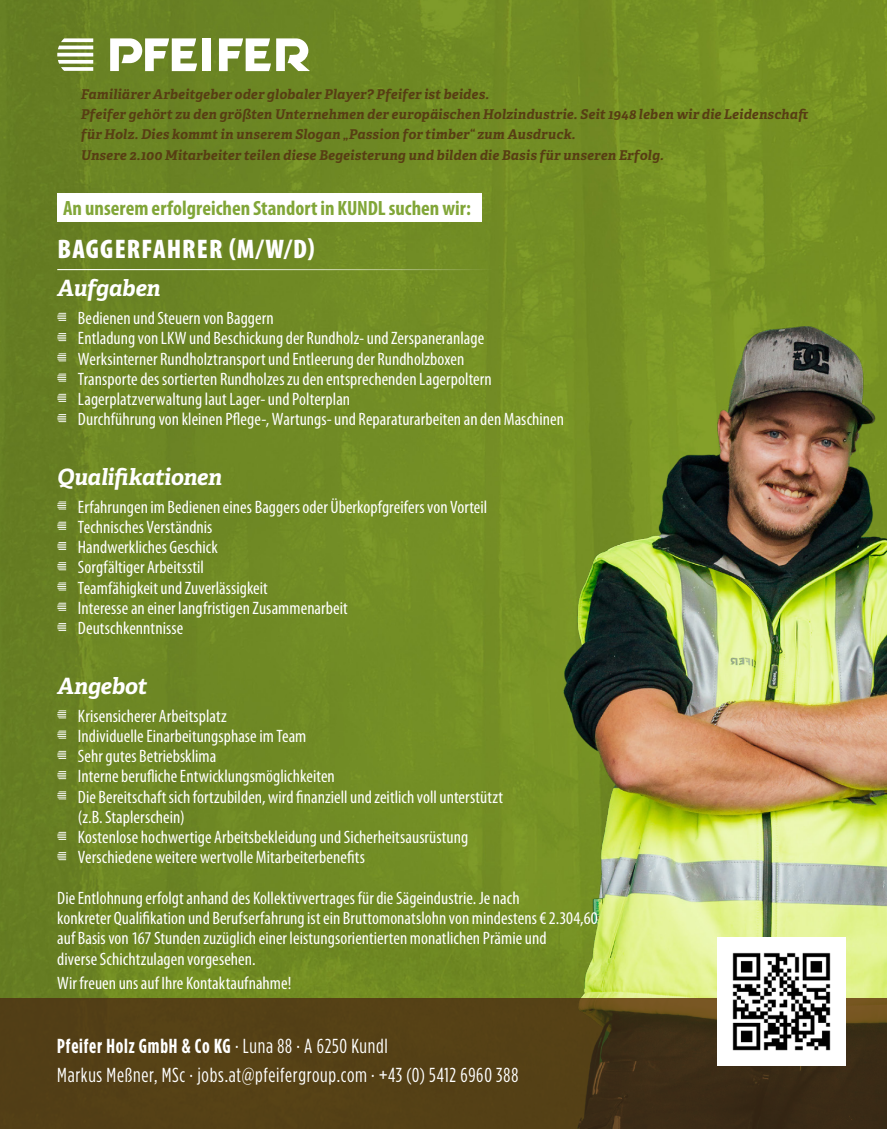
<style>
.page{position:relative;width:887px;height:1129px;background:#fff}
.page>*{position:absolute;margin:0;border:0;box-sizing:border-box;transform-origin:0 0}
.t1{font:900 condensed 27px "Myriad Pro";letter-spacing:.04em;color:#fff}
.Beschreibung_Headlin{font:italic 700 22.5px "Adelle";letter-spacing:-.015em;color:#fff}
.Beschreibung_Aufzähl{font:700 condensed 20.7px "Myriad Pro";letter-spacing:.005em;color:#81a638}
.t2{font:20.25px "Gotham Condensed";letter-spacing:.035em;color:#fff}
.t3{font:700 20.25px "Gotham Condensed";letter-spacing:.04em;color:#fff}
.Beschreibung_Aufzähl-2{font:condensed 18px "Myriad Pro";letter-spacing:.005em;color:#fff}
.Zitat{font:italic 700 13.5px/20.2px "Adelle";letter-spacing:.015em;color:#573d13}
.s1{font-weight:400}
</style>
<div class="page">
<img style="left:0;top:0;width:887px;height:998px">
<img style="left:347px;top:238px;width:540px;height:760px">
<svg style="left:57px;top:313px;width:9px;height:8px"></svg>
<svg style="left:57px;top:333px;width:9px;height:8px"></svg>
<svg style="left:57px;top:353px;width:9px;height:8px"></svg>
<svg style="left:57px;top:374px;width:9px;height:8px"></svg>
<svg style="left:57px;top:394px;width:9px;height:8px"></svg>
<svg style="left:57px;top:414px;width:9px;height:8px"></svg>
<svg style="left:57px;top:501px;width:9px;height:8px"></svg>
<svg style="left:57px;top:522px;width:9px;height:8px"></svg>
<svg style="left:57px;top:542px;width:9px;height:8px"></svg>
<svg style="left:57px;top:562px;width:9px;height:8px"></svg>
<svg style="left:57px;top:582px;width:9px;height:8px"></svg>
<svg style="left:57px;top:603px;width:9px;height:8px"></svg>
<svg style="left:57px;top:623px;width:9px;height:8px"></svg>
<svg style="left:57px;top:710px;width:9px;height:8px"></svg>
<svg style="left:57px;top:731px;width:9px;height:8px"></svg>
<svg style="left:57px;top:751px;width:9px;height:8px"></svg>
<svg style="left:57px;top:771px;width:9px;height:8px"></svg>
<svg style="left:57px;top:791px;width:9px;height:8px"></svg>
<svg style="left:57px;top:832px;width:9px;height:8px"></svg>
<svg style="left:57px;top:852px;width:9px;height:8px"></svg>
<svg style="left:0;top:998px;width:887px;height:131px;background:#4f3c16"></svg>
<div style="left:202px;top:38px;width:9px;height:33px;background:#fff"></div>
<svg style="left:219px;top:38px;width:91px;height:33px"></svg>
<svg style="left:110px;top:38px;width:87px;height:33px"></svg>
<svg style="left:57px;top:38px;width:36px;height:33px"></svg>
<div style="left:57px;top:194px;width:425px;height:28px;background:#fff"></div>
<hr style="left:57px;top:269px;width:435px;height:1px;background:#fff">
<img style="left:718px;top:938px;width:127px;height:127px">
<p class="Zitat" style="left:81px;top:84px;width:410px">Familiärer Arbeitgeber oder globaler Player? Pfeifer ist beides.</p>
<p class="Zitat" style="left:81px;top:104px;width:729px">Pfeifer gehört zu den größten Unternehmen der europäischen Holzindustrie. Seit 1948 leben wir die Leidenschaft für Holz. Dies kommt in unserem Slogan „Passion for timber“ zum Ausdruck.</p>
<p class="Zitat" style="left:81px;top:145px;width:584px">Unsere 2.100 Mitarbeiter teilen diese Begeisterung und bilden die Basis für unseren Erfolg.</p>
<p class="Beschreibung_Aufzähl" style="left:63px;top:196px;width:409px">An unserem erfolgreichen Standort in KUNDL suchen wir:</p>
<p class="t1" style="left:57px;top:231px;width:258px">BAGGERFAHRER (M/W/D)</p>
<p class="Beschreibung_Headlin" style="left:57px;top:274px;width:105px">Aufgaben</p>
<p class="Beschreibung_Aufzähl-2" style="left:78px;top:307px;width:197px">Bedienen und Steuern von Baggern</p>
<p class="Beschreibung_Aufzähl-2" style="left:78px;top:327px;width:408px">Entladung von LKW und Beschickung der Rundholz- und Zerspaneranlage</p>
<p class="Beschreibung_Aufzähl-2" style="left:78px;top:348px;width:388px">Werksinterner Rundholztransport und Entleerung der Rundholzboxen</p>
<p class="Beschreibung_Aufzähl-2" style="left:78px;top:368px;width:415px">Transporte des sortierten Rundholzes zu den entsprechenden Lagerpoltern</p>
<p class="Beschreibung_Aufzähl-2" style="left:78px;top:388px;width:274px">Lagerplatzverwaltung laut Lager- und Polterplan</p>
<p class="Beschreibung_Aufzähl-2" style="left:78px;top:408px;width:487px">Durchführung von kleinen Pflege-, Wartungs- und Reparaturarbeiten an den Maschinen</p>
<p class="Beschreibung_Headlin" style="left:57px;top:463px;width:166px">Qualifikationen</p>
<p class="Beschreibung_Aufzähl-2" style="left:78px;top:496px;width:411px">Erfahrungen im Bedienen eines Baggers oder Überkopfgreifers von Vorteil</p>
<p class="Beschreibung_Aufzähl-2" style="left:78px;top:516px;width:136px">Technisches Verständnis</p>
<p class="Beschreibung_Aufzähl-2" style="left:78px;top:536px;width:141px">Handwerkliches Geschick</p>
<p class="Beschreibung_Aufzähl-2" style="left:78px;top:557px;width:127px">Sorgfältiger Arbeitsstil</p>
<p class="Beschreibung_Aufzähl-2" style="left:78px;top:577px;width:191px">Teamfähigkeit und Zuverlässigkeit</p>
<p class="Beschreibung_Aufzähl-2" style="left:78px;top:597px;width:271px">Interesse an einer langfristigen Zusammenarbeit</p>
<p class="Beschreibung_Aufzähl-2" style="left:78px;top:617px;width:107px">Deutschkenntnisse</p>
<p class="Beschreibung_Headlin" style="left:57px;top:672px;width:91px">Angebot</p>
<p class="Beschreibung_Aufzähl-2" style="left:78px;top:705px;width:150px">Krisensicherer Arbeitsplatz</p>
<p class="Beschreibung_Aufzähl-2" style="left:78px;top:725px;width:230px">Individuelle Einarbeitungsphase im Team</p>
<p class="Beschreibung_Aufzähl-2" style="left:78px;top:745px;width:140px">Sehr gutes Betriebsklima</p>
<p class="Beschreibung_Aufzähl-2" style="left:78px;top:765px;width:258px">Interne berufliche Entwicklungsmöglichkeiten</p>
<p class="Beschreibung_Aufzähl-2" style="left:78px;top:786px;width:426px">Die Bereitschaft sich fortzubilden, wird finanziell und zeitlich voll unterstützt</p>
<p class="Beschreibung_Aufzähl-2" style="left:78px;top:806px;width:108px">(z.B. Staplerschein)</p>
<p class="Beschreibung_Aufzähl-2" style="left:78px;top:826px;width:392px">Kostenlose hochwertige Arbeitsbekleidung und Sicherheitsausrüstung</p>
<p class="Beschreibung_Aufzähl-2" style="left:78px;top:846px;width:288px">Verschiedene weitere wertvolle Mitarbeiterbenefits</p>
<p class="Beschreibung_Aufzähl-2" style="left:57px;top:887px;width:464px">Die Entlohnung erfolgt anhand des Kollektivvertrages für die Sägeindustrie. Je nach</p>
<p class="Beschreibung_Aufzähl-2" style="left:57px;top:907px;width:542px">konkreter Qualifikation und Berufserfahrung ist ein Bruttomonatslohn von mindestens € 2.304,60</p>
<p class="Beschreibung_Aufzähl-2" style="left:57px;top:927px;width:491px">auf Basis von 167 Stunden zuzüglich einer leistungsorientierten monatlichen Prämie und</p>
<p class="Beschreibung_Aufzähl-2" style="left:57px;top:948px;width:200px">diverse Schichtzulagen vorgesehen.</p>
<p class="Beschreibung_Aufzähl-2" style="left:57px;top:972px;width:235px">Wir freuen uns auf Ihre Kontaktaufnahme!</p>
<p class="t3" style="left:57px;top:1034px;width:332px">Pfeifer Holz GmbH &amp; Co KG <span class="s1">· Luna 88 · A 6250 Kundl</span></p>
<p class="t2" style="left:57px;top:1064px;width:462px">Markus Meßner, MSc · jobs.at@pfeifergroup.com · +43 (0) 5412 6960 388</p>
</div>
